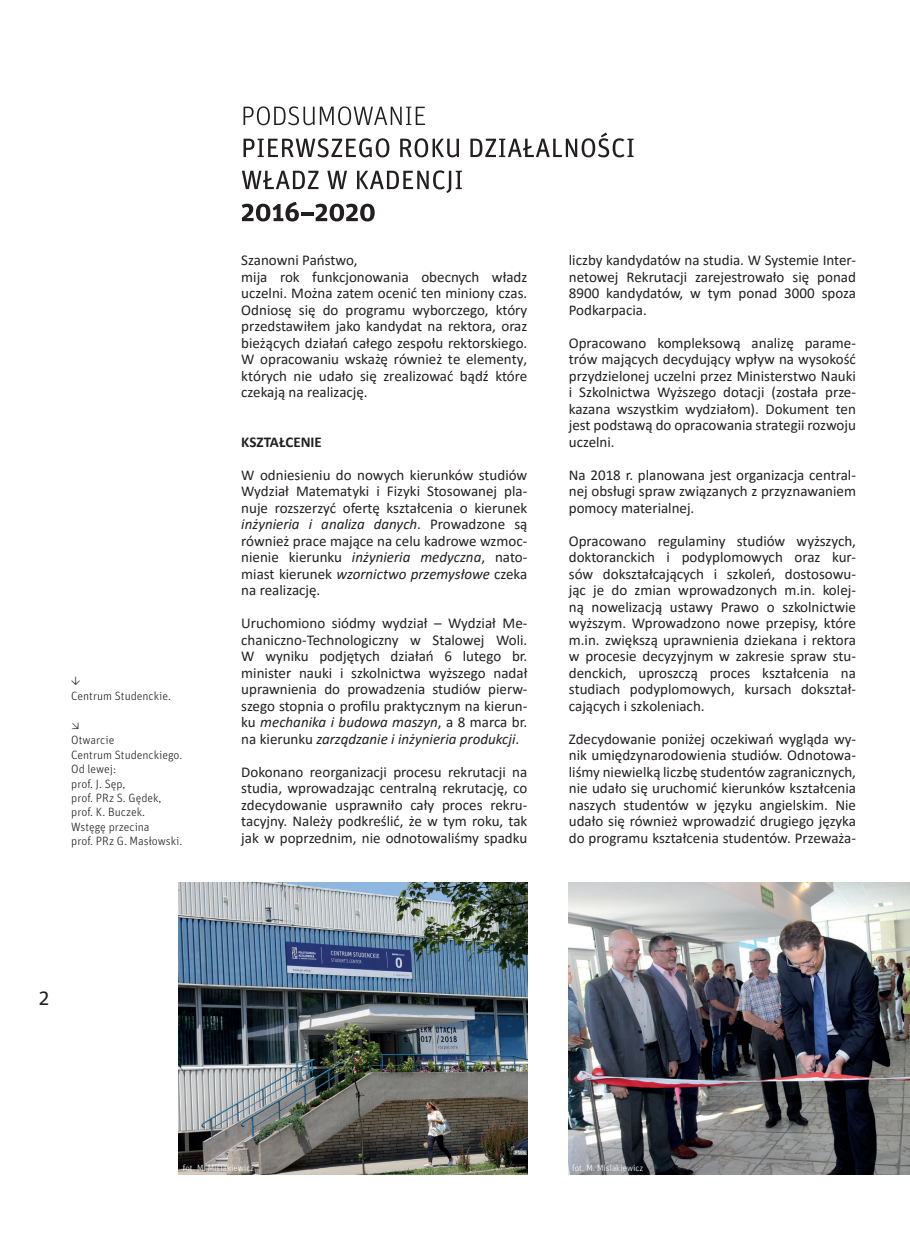
<style>
.page{position:relative;width:910px;height:1246px;background:#fff}
.page>*{position:absolute;margin:0;border:0;box-sizing:border-box;transform-origin:0 0}
.t1{font:21px "Unit Pro";color:#231f20}
.t2{font:15px/16.5px "Calibri";color:#231f20;text-align:justify}
.t3{font:700 15px "Calibri";color:#231f20}
.t4{font:300 12px/14.4px "Unit Pro";color:#231f20}
.t5{font:300 9px "Unit Pro";color:#fff}
.s1{font-style:italic}
</style>
<div class="page">
<img style="left:569px;top:882px;width:341px;height:293px">
<img style="left:178px;top:882px;width:350px;height:293px">
<svg style="left:244px;top:106px;width:181px;height:19px"></svg>
<svg style="left:244px;top:138px;width:145px;height:19px"></svg>
<svg style="left:400px;top:138px;width:59px;height:19px"></svg>
<svg style="left:470px;top:132px;width:164px;height:25px"></svg>
<svg style="left:242px;top:171px;width:76px;height:18px"></svg>
<svg style="left:327px;top:171px;width:20px;height:18px"></svg>
<svg style="left:357px;top:170px;width:105px;height:23px"></svg>
<svg style="left:242px;top:202px;width:57px;height:19px"></svg>
<hr style="left:301px;top:212px;width:12px;height:4px;background:#231f20">
<svg style="left:315px;top:204px;width:60px;height:17px"></svg>
<p class="t4" style="left:71px;top:674px;width:101px">↓<br>Centrum Studenckie.</p>
<p class="t4" style="left:71px;top:719px;width:113px">↘<br>Otwarcie<br>Centrum Studenckiego.<br>Od lewej:<br>prof. J. Sęp,<br>prof. PRz S. Gędek, prof. K. Buczek.<br>Wstęgę przecina<br>prof. PRz G. Masłowski.</p>
<h1 class="t1" style="left:39px;top:985px;width:12px">2</h1>
<p class="t2" style="left:241px;top:252px;width:288px;text-align:left">Szanowni Państwo,<br>mija rok funkcjonowania obecnych władz uczelni. Można zatem ocenić ten miniony czas.<br>Odniosę się do programu wyborczego, który przedstawiłem jako kandydat na rektora, oraz bieżących działań całego zespołu rektorskiego.<br>W opracowaniu wskażę również te elementy, których nie udało się zrealizować bądź które czekają na realizację.</p>
<p class="t3" style="left:241px;top:431px;width:82px">KSZTAŁCENIE</p>
<p class="t2" style="left:241px;top:466px;width:288px">W odniesieniu do nowych kierunków studiów Wydział Matematyki i Fizyki Stosowanej pla&shy;nuje rozszerzyć ofertę kształcenia o kierunek <span class="s1">inżynieria i analiza danych</span>. Prowadzone są również prace mające na celu kadrowe wzmoc&shy;nienie kierunku <span class="s1">inżynieria medyczna</span>, nato&shy;miast kierunek <span class="s1">wzornictwo przemysłowe</span> czeka na realizację.</p>
<p class="t2" style="left:241px;top:615px;width:288px">Uruchomiono siódmy wydział – Wydział Me&shy;chaniczno-Technologiczny w Stalowej Woli.<br>W wyniku podjętych działań 6 lutego br. minister nauki i szkolnictwa wyższego nadał uprawnienia do prowadzenia studiów pierw&shy;szego stopnia o profilu praktycznym na kierun&shy;ku <span class="s1">mechanika i budowa maszyn</span>, a 8 marca br. na kierunku <span class="s1">zarządzanie i inżynieria produkcji</span>.</p>
<p class="t2" style="left:241px;top:763px;width:288px">Dokonano reorganizacji procesu rekrutacji na studia, wprowadzając centralną rekrutację, co zdecydowanie usprawniło cały proces rekru&shy;tacyjny. Należy podkreślić, że w tym roku, tak jak w poprzednim, nie odnotowaliśmy spadku</p>
<p class="t2" style="left:569px;top:252px;width:289px">liczby kandydatów na studia. W Systemie Inter&shy;netowej Rekrutacji zarejestrowało się ponad 8900 kandydatów, w tym ponad 3000 spoza Podkarpacia.</p>
<p class="t2" style="left:569px;top:334px;width:289px">Opracowano kompleksową analizę parame&shy;trów mających decydujący wpływ na wysokość przydzielonej uczelni przez Ministerstwo Nauki i Szkolnictwa Wyższego dotacji (została prze&shy;kazana wszystkim wydziałom). Dokument ten jest podstawą do opracowania strategii rozwoju uczelni.</p>
<p class="t2" style="left:569px;top:466px;width:289px">Na 2018 r. planowana jest organizacja central&shy;nej obsługi spraw związanych z przyznawaniem pomocy materialnej.</p>
<p class="t2" style="left:569px;top:532px;width:289px">Opracowano regulaminy studiów wyższych, doktoranckich i podyplomowych oraz kur&shy;sów dokształcających i szkoleń, dostosowu&shy;jąc je do zmian wprowadzonych m.in. kolej&shy;ną nowelizacją ustawy Prawo o szkolnictwie wyższym. Wprowadzono nowe przepisy, które m.in. zwiększą uprawnienia dziekana i rektora w procesie decyzyjnym w zakresie spraw stu&shy;denckich, uproszczą proces kształcenia na studiach podyplomowych, kursach dokształ&shy;cających i szkoleniach.</p>
<p class="t2" style="left:569px;top:730px;width:289px">Zdecydowanie poniżej oczekiwań wygląda wy&shy;nik umiędzynarodowienia studiów. Odnotowa&shy;liśmy niewielką liczbę studentów zagranicznych, nie udało się uruchomić kierunków kształcenia naszych studentów w języku angielskim. Nie udało się również wprowadzić drugiego języka do programu kształcenia studentów. Przeważa-</p>
<p class="t5" style="left:183px;top:1163px;width:73px">fot. M. Misiakiewicz</p>
<p class="t5" style="left:572px;top:1163px;width:73px">fot. M. Misiakiewicz</p>
</div>
